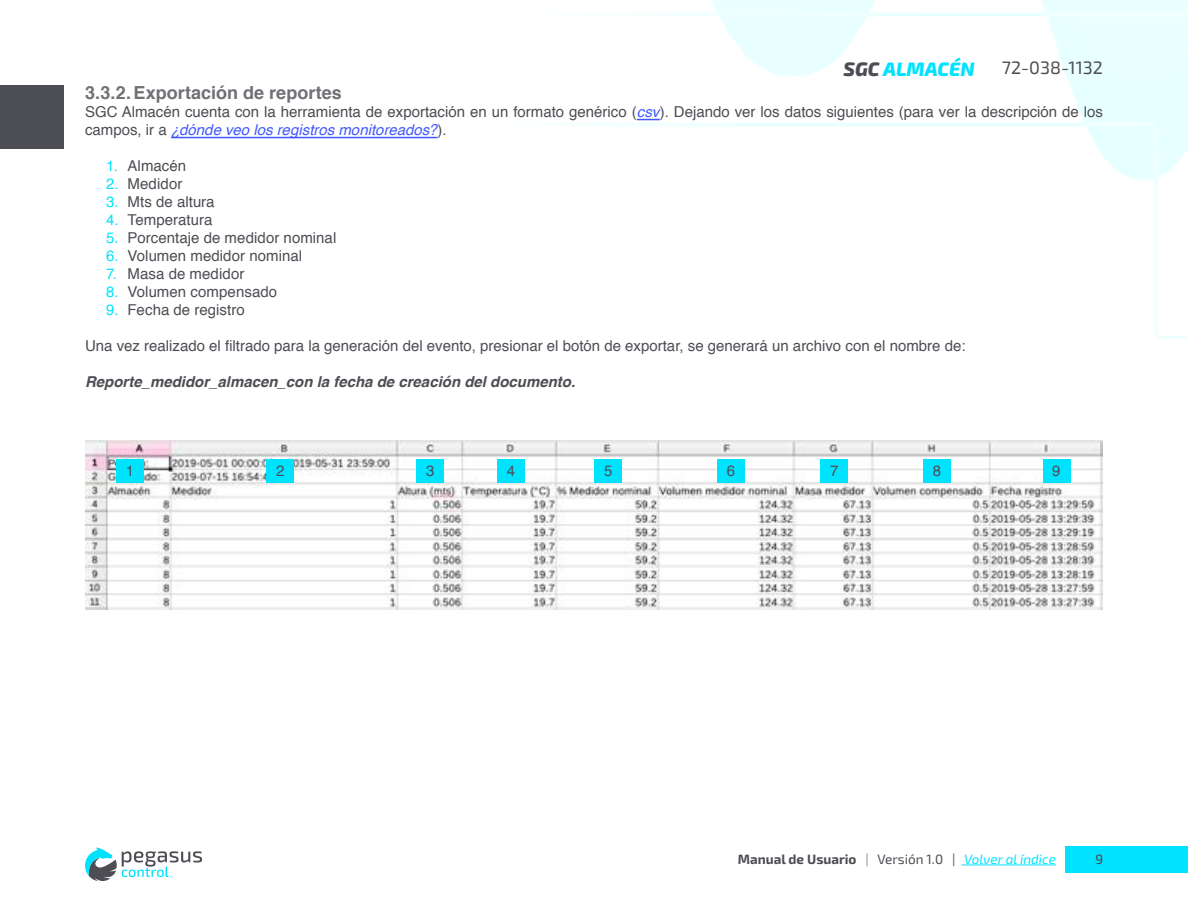
<style>
.page{position:relative;width:1188px;height:918px;background:#fff}
.page>*{position:absolute;margin:0;border:0;box-sizing:border-box;transform-origin:0 0}
.t1{font:italic 800 19.5px "Exo 2";color:#00e3ff}
.t2{font:700 18px "Helvetica";letter-spacing:.005em;color:#707076}
.t3{font:18px "Exo 2";color:#4d4d54}
.t4{font:15px/18px "Helvetica";color:#4d4d54}
.t5{font:italic 700 15px "Helvetica";color:#4d4d54}
.t6{font:700 13.5px "Exo 2";color:#4d4d54}
.t7{font:500 13.5px "Exo 2";color:#4d4d54}
.s1{color:#4d4d54}
.s2{font-style:italic;color:#4157ff}
.s3{color:#00e3ff}
.s4{font-weight:400;color:#828287}
.s5{font-weight:400}
.s6{font-weight:400;font-style:italic;color:#00e3ff}
</style>
<div class="page">
<img style="left:1px;top:0;width:1187px;height:882px">
<div style="left:1066px;top:846px;width:122px;height:27px;background:#00e3ff"></div>
<div style="left:1px;top:85px;width:63px;height:63px;background:#4d4d54"></div>
<hr style="left:962px;top:865px;width:94px;height:1px;background:#00e3ff">
<svg style="left:85px;top:847px;width:117px;height:34px"></svg>
<svg style="left:637px;top:119px;width:23px;height:1px"></svg>
<hr style="left:171px;top:137px;width:267px;height:1px;background:#4157ff">
<img style="left:85px;top:441px;width:1018px;height:169px">
<div style="left:116px;top:459px;width:28px;height:23px;background:#00e3ff"></div>
<div style="left:267px;top:459px;width:27px;height:23px;background:#00e3ff"></div>
<div style="left:417px;top:459px;width:27px;height:23px;background:#00e3ff"></div>
<div style="left:497px;top:459px;width:28px;height:23px;background:#00e3ff"></div>
<div style="left:595px;top:459px;width:27px;height:23px;background:#00e3ff"></div>
<div style="left:717px;top:459px;width:28px;height:23px;background:#00e3ff"></div>
<div style="left:821px;top:459px;width:27px;height:23px;background:#00e3ff"></div>
<div style="left:924px;top:459px;width:27px;height:23px;background:#00e3ff"></div>
<div style="left:1043px;top:459px;width:27px;height:23px;background:#00e3ff"></div>
<h1 class="t1" style="left:844px;top:53px;width:133px"><span class="s1">SGC</span> ALMACÉN</h1>
<p class="t3" style="left:1002px;top:56px;width:103px">72-038-1132</p>
<p class="t2" style="left:85px;top:78px;width:258px">3.3.2.Exportación de reportes</p>
<p class="t4" style="left:85px;top:103px;width:1020px">SGC Almacén cuenta con la herramienta de exportación en un formato genérico (<span class="s2">csv</span>). Dejando ver los datos siguientes (para ver la descripción de los campos, ir a <span class="s2">¿dónde veo los registros monitoreados?</span>).</p>
<p class="t4" style="left:106px;top:157px;width:82px"><span class="s3">1.</span> Almacén</p>
<p class="t4" style="left:106px;top:175px;width:78px"><span class="s3">2.</span> Medidor</p>
<p class="t4" style="left:106px;top:193px;width:110px"><span class="s3">3.</span> Mts de altura</p>
<p class="t4" style="left:106px;top:211px;width:108px"><span class="s3">4.</span> Temperatura</p>
<p class="t4" style="left:106px;top:229px;width:232px"><span class="s3">5.</span> Porcentaje de medidor nominal</p>
<p class="t4" style="left:106px;top:247px;width:197px"><span class="s3">6.</span> Volumen medidor nominal</p>
<p class="t4" style="left:106px;top:265px;width:140px"><span class="s3">7.</span> Masa de medidor</p>
<p class="t4" style="left:106px;top:283px;width:172px"><span class="s3">8.</span> Volumen compensado</p>
<p class="t4" style="left:106px;top:301px;width:140px"><span class="s3">9.</span> Fecha de registro</p>
<p class="t4" style="left:85px;top:337px;width:882px">Una vez realizado el filtrado para la generación del evento, presionar el botón de exportar, se generará un archivo con el nombre de:</p>
<p class="t5" style="left:85px;top:369px;width:492px">Reporte_medidor_almacen_con la fecha de creación del documento.</p>
<p class="t4" style="left:126px;top:462px;width:10px">1</p>
<p class="t4" style="left:276px;top:462px;width:10px">2</p>
<p class="t4" style="left:426px;top:462px;width:10px">3</p>
<p class="t4" style="left:507px;top:462px;width:10px">4</p>
<p class="t4" style="left:604px;top:462px;width:10px">5</p>
<p class="t4" style="left:727px;top:462px;width:10px">6</p>
<p class="t4" style="left:830px;top:462px;width:10px">7</p>
<p class="t4" style="left:933px;top:462px;width:10px">8</p>
<p class="t4" style="left:1052px;top:462px;width:10px">9</p>
<p class="t6" style="left:738px;top:849px;width:320px">Manual de Usuario <span class="s4">|</span> <span class="s5">Versión 1.0 |</span> <span class="s6">Volver al índice</span></p>
<p class="t7" style="left:1095px;top:849px;width:9px">9</p>
</div>
